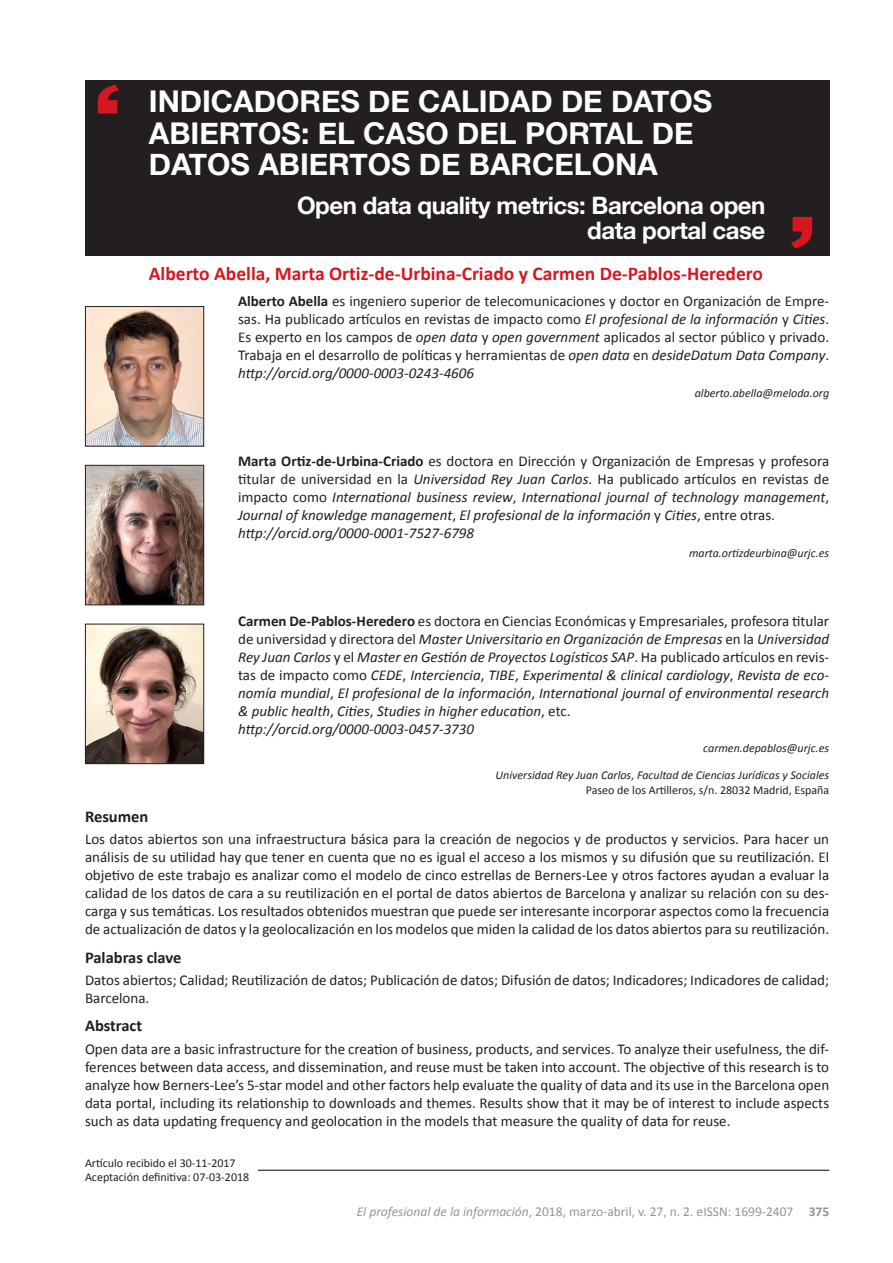
<style>
.page{position:relative;width:893px;height:1263px;background:#fff}
.page>*{position:absolute;margin:0;border:0;box-sizing:border-box;transform-origin:0 0}
.t1{font:700 30px/31.5px "Helvetica Neue";color:#fff}
.t2{font:700 24px/25.5px "Helvetica Neue";letter-spacing:-.02em;color:#fff;text-align:right}
.t3{font:700 19.5px "Calibri";color:#d7171f}
.t4{font:700 16.5px "Calibri";color:#231f20}
.t5{font:15px/18px "Calibri";color:#231f20;text-align:justify}
.t6{font:italic 15px/18px "Calibri";color:#231f20}
.t7{font:13.5px "Calibri";color:#939598}
.t8{font:italic 12px/14.4px "Calibri";color:#231f20;text-align:right}
.t9{font:12px/14.4px "Calibri";color:#231f20}
.s1{font-weight:700}
.s2{font-style:italic}
.s3{font-weight:700;font-style:normal}
.s4{font-style:normal}
</style>
<div class="page">
<div style="left:85px;top:80px;width:744px;height:175px;background:#231f20"></div>
<svg style="left:791px;top:217px;width:21px;height:31px"></svg>
<svg style="left:98px;top:85px;width:21px;height:29px"></svg>
<img style="left:87px;top:308px;width:115px;height:136px">
<div style="left:85px;top:306px;width:119px;height:140px;border:1px solid #231f20"></div>
<hr style="left:258px;top:1170px;width:571px;height:1px;background:#231f20">
<img style="left:87px;top:467px;width:115px;height:136px">
<div style="left:85px;top:465px;width:119px;height:140px;border:1px solid #231f20"></div>
<img style="left:87px;top:626px;width:115px;height:136px">
<div style="left:85px;top:624px;width:119px;height:140px;border:1px solid #231f20"></div>
<h1 class="t1" style="left:149px;top:87px;width:565px">INDICADORES DE CALIDAD DE DATOS<br>ABIERTOS: EL CASO DEL PORTAL DE<br>DATOS ABIERTOS DE BARCELONA</h1>
<h2 class="t2" style="left:297px;top:193px;width:470px">Open data quality metrics: Barcelona open data portal case</h2>
<h3 class="t3" style="left:149px;top:261px;width:616px">Alberto Abella, Marta Ortiz-de-Urbina-Criado y Carmen De-Pablos-Heredero</h3>
<p class="t5" style="left:238px;top:292px;width:593px"><span class="s1">Alberto Abella</span> es ingeniero superior de telecomunicaciones y doctor en Organización de Empre&shy;sas. Ha publicado artículos en revistas de impacto como <span class="s2">El profesional de la información</span> y <span class="s2">Cities</span>.<br>Es experto en los campos de <span class="s2">open data</span> y <span class="s2">open government</span> aplicados al sector público y privado.<br>Trabaja en el desarrollo de políticas y herramientas de <span class="s2">open data</span> en <span class="s2">desideDatum Data Company</span>. <span class="s2">http://orcid.org/0000-0003-0243-4606</span></p>
<p class="t8" style="left:695px;top:385px;width:136px">alberto.abella@meloda.org</p>
<p class="t6" style="left:238px;top:451px;width:593px"><span class="s3">Marta Ortiz-de-Urbina-Criado</span> <span class="s4">es doctora en Dirección y Organización de Empresas y profesora titular de universidad en la</span> Universidad Rey Juan Carlos<span class="s4">. Ha publicado artículos en revistas de impacto como</span> International business review<span class="s4">,</span> International journal of technology management<span class="s4">, </span>Journal of knowledge management<span class="s4">,</span> El profesional de la información <span class="s4">y</span> Cities<span class="s4">, entre otras. </span>http://orcid.org/0000-0001-7527-6798</p>
<p class="t8" style="left:689px;top:545px;width:142px">marta.ortizdeurbina@urjc.es</p>
<p class="t6" style="left:238px;top:611px;width:593px"><span class="s3">Carmen De-Pablos-Heredero</span> <span class="s4">es doctora en Ciencias Económicas y Empresariales, profesora titular de universidad y directora del</span> Master Universitario en Organización de Empresas <span class="s4">en la</span> Universidad Rey Juan Carlos <span class="s4">y el</span> Master en Gestión de Proyectos Logísticos SAP<span class="s4">. Ha publicado artículos en revis&shy;tas de impacto como</span> CEDE<span class="s4">,</span> Interciencia<span class="s4">,</span> TIBE<span class="s4">,</span> Experimental &amp; clinical cardiology<span class="s4">,</span> Revista de eco&shy;nomía mundial<span class="s4">,</span> El profesional de la información<span class="s4">,</span> International journal of environmental research &amp; public health<span class="s4">,</span> Cities<span class="s4">,</span> Studies in higher education<span class="s4">, etc.<br></span>http://orcid.org/0000-0003-0457-3730</p>
<p class="t8" style="left:703px;top:741px;width:127px">carmen.depablos@urjc.es</p>
<p class="t8" style="left:496px;top:768px;width:335px">Universidad Rey Juan Carlos<span class="s4">,</span> Facultad de Ciencias Jurídicas y Sociales<br><span class="s4">Paseo de los Artilleros, s/n. 28032 Madrid, España</span></p>
<p class="t4" style="left:85px;top:806px;width:65px">Resumen</p>
<p class="t5" style="left:85px;top:830px;width:746px">Los datos abiertos son una infraestructura básica para la creación de negocios y de productos y servicios. Para hacer un análisis de su utilidad hay que tener en cuenta que no es igual el acceso a los mismos y su difusión que su reutilización. El objetivo de este trabajo es analizar como el modelo de cinco estrellas de Berners-Lee y otros factores ayudan a evaluar la calidad de los datos de cara a su reutilización en el portal de datos abiertos de Barcelona y analizar su relación con su des&shy;carga y sus temáticas. Los resultados obtenidos muestran que puede ser interesante incorporar aspectos como la frecuencia de actualización de datos y la geolocalización en los modelos que miden la calidad de los datos abiertos para su reutilización.</p>
<p class="t4" style="left:85px;top:947px;width:98px">Palabras clave</p>
<p class="t5" style="left:85px;top:971px;width:746px">Datos abiertos; Calidad; Reutilización de datos; Publicación de datos; Difusión de datos; Indicadores; Indicadores de calidad;<br>Barcelona.</p>
<p class="t4" style="left:85px;top:1015px;width:59px">Abstract</p>
<p class="t5" style="left:85px;top:1039px;width:746px">Open data are a basic infrastructure for the creation of business, products, and services. To analyze their usefulness, the dif&shy;ferences between data access, and dissemination, and reuse must be taken into account. The objective of this research is to analyze how Berners-Lee’s 5-star model and other factors help evaluate the quality of data and its use in the Barcelona open data portal, including its relationship to downloads and themes. Results show that it may be of interest to include aspects such as data updating frequency and geolocation in the models that measure the quality of data for reuse.</p>
<p class="t9" style="left:85px;top:1155px;width:166px">Artículo recibido el 30-11-2017<br>Aceptación definitiva: 07-03-2018</p>
<p class="t7" style="left:357px;top:1203px;width:474px"><span class="s2">El profesional de la información</span>, 2018, marzo-abril, v. 27, n. 2. eISSN: 1699-2407 <span class="s1">375</span></p>
</div>
